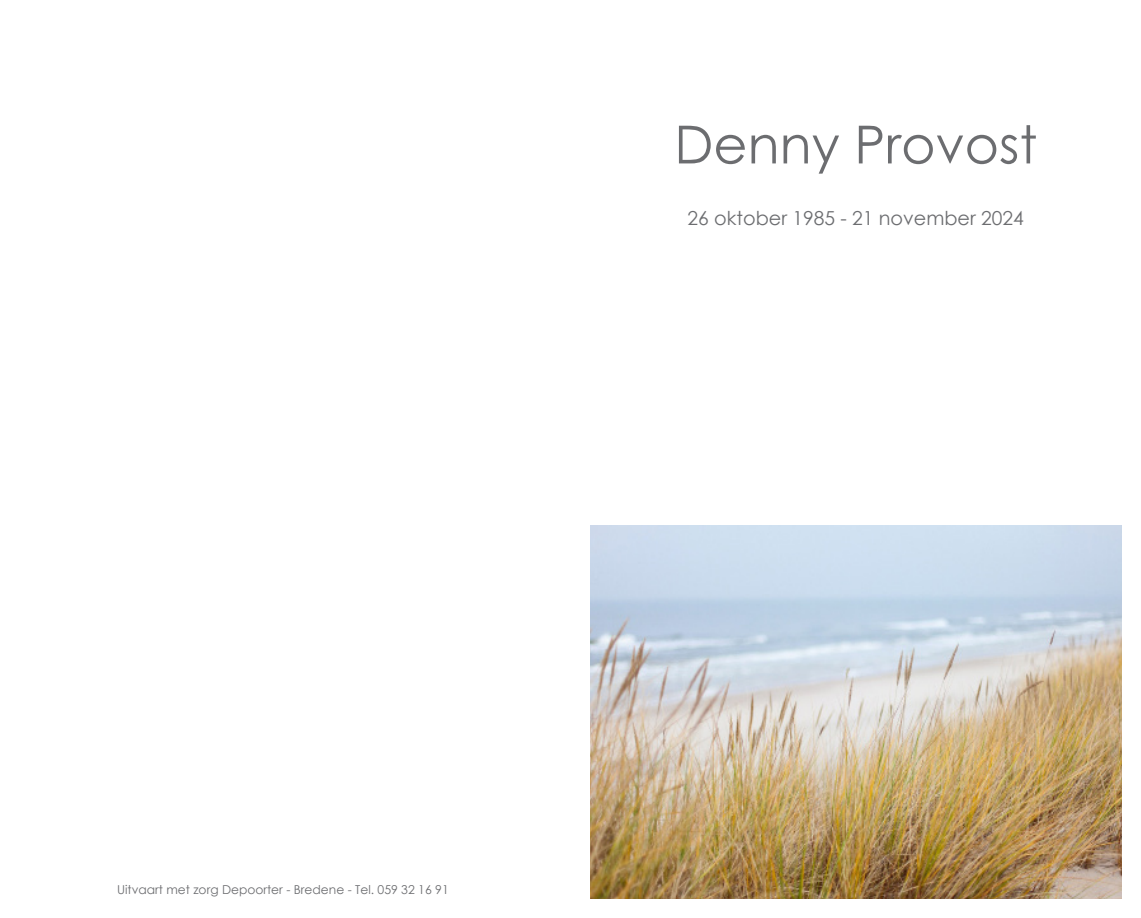
<style>
.page{position:relative;width:1141px;height:918px;background:#fff}
.page>*{position:absolute;margin:0;border:0;box-sizing:border-box;transform-origin:0 0}
.t1{font:52.5px "Century Gothic";color:#6c6d70}
.t2{font:19.25px "Century Gothic";color:#6c6d70}
.t3{font:12.25px "Century Gothic";color:#6c6d70}
</style>
<div class="page">
<img style="left:590px;top:526px;width:531px;height:372px">
<p class="t1" style="left:674px;top:108px;width:364px">Denny Provost</p>
<p class="t2" style="left:688px;top:205px;width:338px">26 oktober 1985 - 21 november 2024</p>
<p class="t3" style="left:117px;top:881px;width:333px">Uitvaart met zorg Depoorter - Bredene - Tel. 059 32 16 91</p>
</div>
